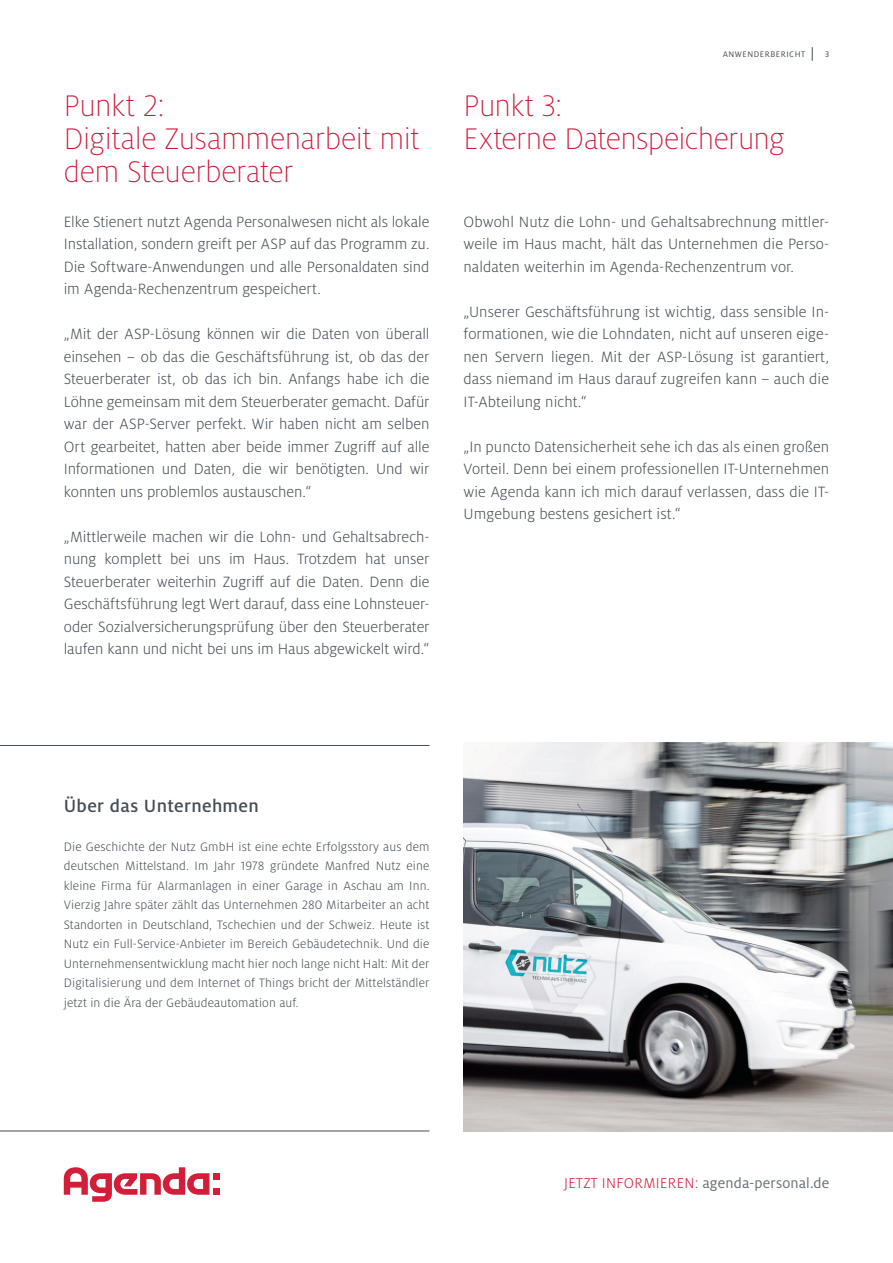
<style>
.page{position:relative;width:893px;height:1263px;background:#fff}
.page>*{position:absolute;margin:0;border:0;box-sizing:border-box;transform-origin:0 0}
.t1{font:300 expanded 33px/33px "Milo OT";letter-spacing:-.015em;color:#cc1637}
.t2{font:500 19.5px "Milo OT";letter-spacing:.02em;color:#464e56}
.t3{font:300 16.5px/22.5px "Milo OT";letter-spacing:.005em;color:#464e56;text-align:justify}
.t4{font:15.75px "Milo OT";letter-spacing:.01em;color:#696f76}
.t5{font:300 13.5px/19.5px "Milo OT";letter-spacing:.01em;color:#464e56;text-align:justify}
.t6{font:9px "Milo OT";letter-spacing:.06em;color:#464e56}
.s1{font-weight:300;color:#cc1637}
</style>
<div class="page">
<svg style="left:812px;top:47px;width:1px;height:14px"></svg>
<hr style="left:0;top:745px;width:429px;height:1px;background:#464e56">
<hr style="left:0;top:1131px;width:429px;height:1px;background:#464e56">
<img style="left:463px;top:743px;width:430px;height:388px">
<div style="left:213px;top:1173px;width:7px;height:6px;background:#d31e39"></div>
<div style="left:213px;top:1188px;width:7px;height:7px;background:#d31e39"></div>
<svg style="left:64px;top:1167px;width:145px;height:35px"></svg>
<h1 class="t1" style="left:64px;top:89px;width:357px">Punkt 2:<br>Digitale Zusammenarbeit mit dem Steuerberater</h1>
<p class="t3" style="left:64px;top:210px;width:367px">Elke Stienert nutzt Agenda Personalwesen nicht als lokale Installation, sondern greift per ASP auf das Programm zu.<br>Die Software-Anwendungen und alle Personaldaten sind im Agenda-Rechenzentrum gespeichert.</p>
<p class="t3" style="left:64px;top:323px;width:367px">„Mit der ASP-Lösung können wir die Daten von überall einsehen – ob das die Geschäftsführung ist, ob das der Steuerberater ist, ob das ich bin. Anfangs habe ich die Löhne gemeinsam mit dem Steuerberater gemacht. Dafür war der ASP-Server perfekt. Wir haben nicht am selben Ort gearbeitet, hatten aber beide immer Zugriff auf alle Informationen und Daten, die wir benötigten. Und wir konnten uns problemlos austauschen.“</p>
<p class="t3" style="left:64px;top:525px;width:367px">„Mittlerweile machen wir die Lohn- und Gehaltsabrech&shy;nung komplett bei uns im Haus. Trotzdem hat unser Steuerberater weiterhin Zugriff auf die Daten. Denn die Geschäftsführung legt Wert darauf, dass eine Lohnsteuer&shy;oder Sozialversicherungsprüfung über den Steuerberater laufen kann und nicht bei uns im Haus abgewickelt wird.“</p>
<p class="t6" style="left:723px;top:49px;width:84px">ANWENDERBERICHT</p>
<p class="t6" style="left:825px;top:49px;width:5px">3</p>
<h1 class="t1" style="left:463px;top:89px;width:323px">Punkt 3:<br>Externe Datenspeicherung</h1>
<p class="t3" style="left:463px;top:210px;width:367px">Obwohl Nutz die Lohn- und Gehaltsabrechnung mittler&shy;weile im Haus macht, hält das Unternehmen die Perso&shy;naldaten weiterhin im Agenda-Rechenzentrum vor.</p>
<p class="t3" style="left:463px;top:300px;width:367px">„Unserer Geschäftsführung ist wichtig, dass sensible In&shy;formationen, wie die Lohndaten, nicht auf unseren eige&shy;nen Servern liegen. Mit der ASP-Lösung ist garantiert, dass niemand im Haus darauf zugreifen kann – auch die IT-Abteilung nicht.“</p>
<p class="t3" style="left:463px;top:435px;width:367px">„In puncto Datensicherheit sehe ich das als einen großen Vorteil. Denn bei einem professionellen IT-Unternehmen wie Agenda kann ich mich darauf verlassen, dass die IT-Umgebung bestens gesichert ist.“</p>
<p class="t2" style="left:64px;top:795px;width:197px">Über das Unternehmen</p>
<p class="t5" style="left:64px;top:837px;width:367px">Die Geschichte der Nutz GmbH ist eine echte Erfolgsstory aus dem deutschen Mittelstand. Im Jahr 1978 gründete Manfred Nutz eine kleine Firma für Alarmanlagen in einer Garage in Aschau am Inn.<br>Vierzig Jahre später zählt das Unternehmen 280 Mitarbeiter an acht Standorten in Deutschland, Tschechien und der Schweiz. Heute ist Nutz ein Full-Service-Anbieter im Bereich Gebäudetechnik. Und die Unternehmensentwicklung macht hier noch lange nicht Halt: Mit der Digitalisierung und dem Internet of Things bricht der Mittelständler jetzt in die Ära der Gebäudeautomation auf.</p>
<p class="t4" style="left:564px;top:1175px;width:266px"><span class="s1">JETZT INFORMIEREN:</span> agenda-personal.de</p>
</div>
